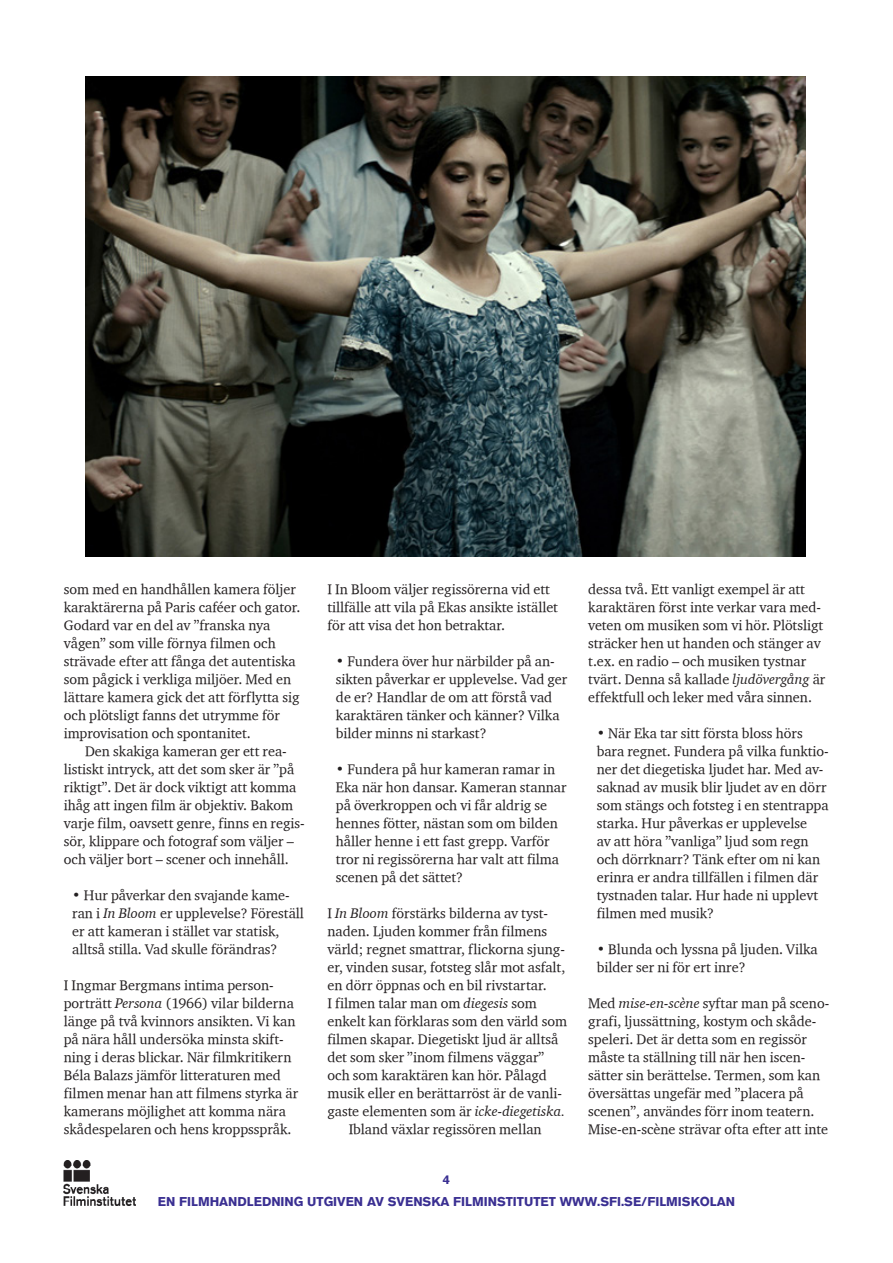
<style>
.page{position:relative;width:893px;height:1263px;background:#fff}
.page>*{position:absolute;margin:0;border:0;box-sizing:border-box;transform-origin:0 0}
.Första_brödtext_efte{font:14.25px/18px "Charter ITCTT";color:#231f20}
.Diskussionsfråga{font:14.25px/18px "Charter ITCTT";color:#231f20}
.Brödtext{font:14.25px/18px "Charter ITCTT";color:#231f20}
.Första_brödtext_efte-2{font:700 12.75px "Akzidenz Grotesk BQ";color:#3a2f92}
.s1{font-family:"Charter ITCTT Italic"}
</style>
<div class="page">
<img style="left:64px;top:1161px;width:72px;height:44px">
<img style="left:85px;top:77px;width:720px;height:480px">
<p class="Brödtext" style="left:64px;top:580px;width:238px">som med en handhållen kamera följer karaktärerna på Paris caféer och gator.<br>Godard var en del av ”franska nya vågen” som ville förnya filmen och strävade efter att fånga det autentiska som pågick i verkliga miljöer. Med en lättare kamera gick det att förflytta sig och plötsligt fanns det utrymme för improvisation och spontanitet.</p>
<p class="Brödtext" style="left:64px;top:742px;width:242px;text-indent:21px">Den skakiga kameran ger ett rea&shy;listiskt intryck, att det som sker är ”på riktigt”. Det är dock viktigt att komma ihåg att ingen film är objektiv. Bakom varje film, oavsett genre, finns en regis&shy;sör, klippare och fotograf som väljer – och väljer bort – scener och innehåll.</p>
<p class="Diskussionsfråga" style="left:72px;top:886px;width:233px">• Hur påverkar den svajande kame&shy;ran i <span class="s1">In Bloom</span> er upplevelse? Föreställ er att kameran i stället var statisk, alltså stilla. Vad skulle förändras?</p>
<p class="Första_brödtext_efte" style="left:64px;top:976px;width:236px">I Ingmar Bergmans intima person&shy;porträtt <span class="s1">Persona</span> (1966) vilar bilderna länge på två kvinnors ansikten. Vi kan på nära håll undersöka minsta skift&shy;ning i deras blickar. När filmkritikern Béla Balazs jämför litteraturen med filmen menar han att filmens styrka är kamerans möjlighet att komma nära skådespelaren och hens kroppsspråk.</p>
<p class="Första_brödtext_efte" style="left:327px;top:580px;width:232px">I In Bloom väljer regissörerna vid ett tillfälle att vila på Ekas ansikte istället för att visa det hon betraktar.</p>
<p class="Diskussionsfråga" style="left:336px;top:652px;width:233px">• Fundera över hur närbilder på an&shy;sikten påverkar er upplevelse. Vad ger de er? Handlar de om att förstå vad karaktären tänker och känner? Vilka bilder minns ni starkast?</p>
<p class="Diskussionsfråga" style="left:336px;top:760px;width:232px">• Fundera på hur kameran ramar in Eka när hon dansar. Kameran stannar på överkroppen och vi får aldrig se hennes fötter, nästan som om bilden håller henne i ett fast grepp. Varför tror ni regissörerna har valt att filma scenen på det sättet?</p>
<p class="Första_brödtext_efte" style="left:327px;top:904px;width:241px">I <span class="s1">In Bloom</span> förstärks bilderna av tyst&shy;naden. Ljuden kommer från filmens värld; regnet smattrar, flickorna sjung&shy;er, vinden susar, fotsteg slår mot asfalt, en dörr öppnas och en bil rivstartar.<br>I filmen talar man om <span class="s1">diegesis</span> som enkelt kan förklaras som den värld som filmen skapar. Diegetiskt ljud är alltså det som sker ”inom filmens väggar” och som karaktären kan hör. Pålagd musik eller en berättarröst är de vanli&shy;gaste elementen som är <span class="s1">icke-diegetiska.</span></p>
<p class="Brödtext" style="left:349px;top:1120px;width:194px">Ibland växlar regissören mellan</p>
<p class="Brödtext" style="left:588px;top:580px;width:239px">dessa två. Ett vanligt exempel är att karaktären först inte verkar vara med&shy;veten om musiken som vi hör. Plötsligt sträcker hen ut handen och stänger av t.ex. en radio – och musiken tystnar tvärt. Denna så kallade <span class="s1">ljudövergång</span> är effektfull och leker med våra sinnen.</p>
<p class="Diskussionsfråga" style="left:597px;top:724px;width:234px">• När Eka tar sitt första bloss hörs bara regnet. Fundera på vilka funktio&shy;ner det diegetiska ljudet har. Med av&shy;saknad av musik blir ljudet av en dörr som stängs och fotsteg i en stentrappa starka. Hur påverkas er upplevelse<br>av att höra ”vanliga” ljud som regn och dörrknarr? Tänk efter om ni kan erinra er andra tillfällen i filmen där tystnaden talar. Hur hade ni upplevt filmen med musik?</p>
<p class="Diskussionsfråga" style="left:597px;top:940px;width:223px">• Blunda och lyssna på ljuden. Vilka bilder ser ni för ert inre?</p>
<p class="Första_brödtext_efte" style="left:588px;top:994px;width:242px">Med <span class="s1">mise-en-scène</span> syftar man på sceno&shy;grafi, ljussättning, kostym och skåde&shy;speleri. Det är detta som en regissör måste ta ställning till när hen iscen&shy;sätter sin berättelse. Termen, som kan översättas ungefär med ”placera på scenen”, användes förr inom teatern.<br>Mise-en-scène strävar ofta efter att inte</p>
<p class="Första_brödtext_efte-2" style="left:443px;top:1172px;width:9px">4</p>
<p class="Första_brödtext_efte-2" style="left:158px;top:1194px;width:579px">EN FILMHANDLEDNING UTGIVEN AV SVENSKA FILMINSTITUTET WWW.SFI.SE/FILMISKOLAN</p>
</div>
